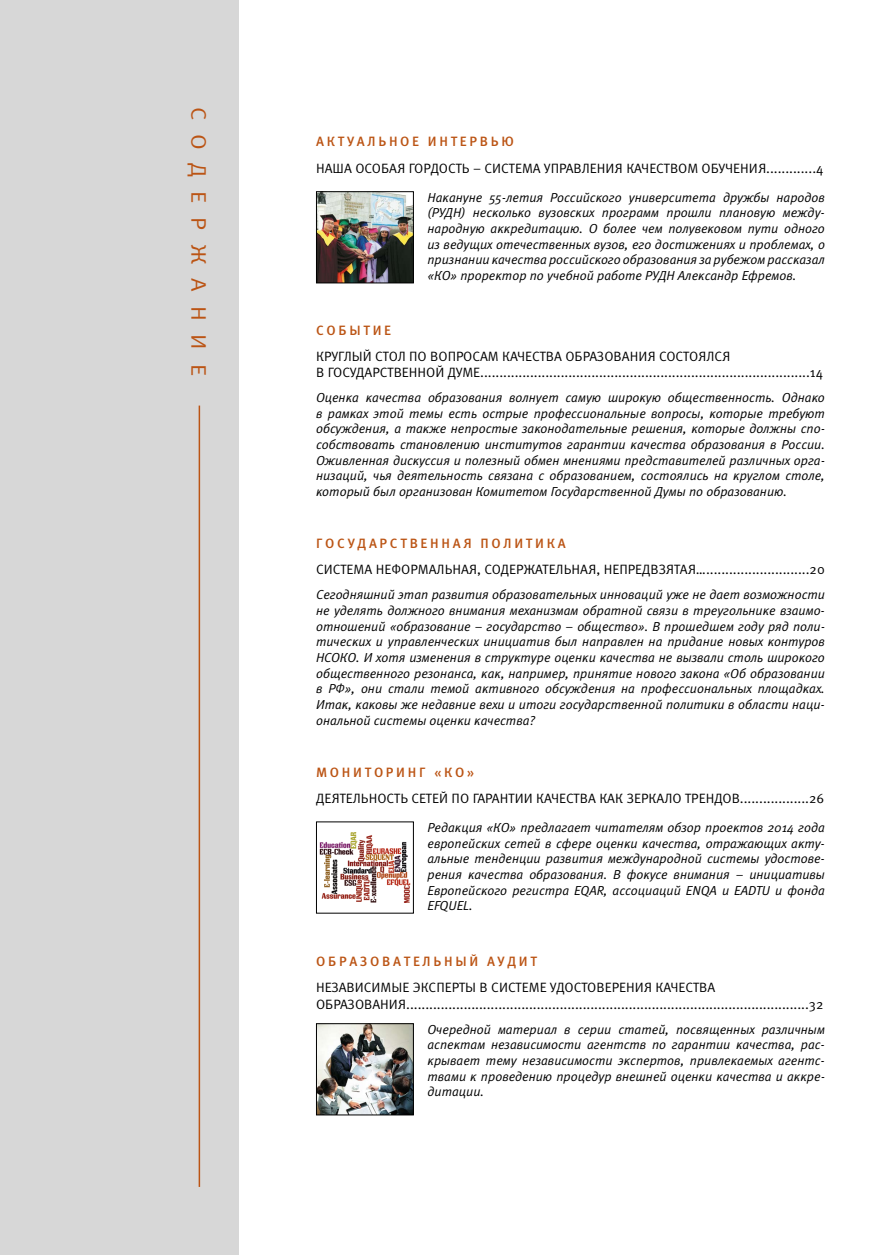
<style>
.page{position:relative;width:893px;height:1255px;background:#fff}
.page>*{position:absolute;margin:0;border:0;box-sizing:border-box;transform-origin:0 0}
.t1{font:21px "Meta Pro";letter-spacing:.6em;color:#bb5414;scale:1.1 1}
.t2{font:13.5px/16.2px "Meta Pro";color:#000}
.t3{font:500 13.5px "Meta Pro";letter-spacing:.2em;color:#bb5414}
.t4{font:italic 13.05px/15.6px "Meta Normal C";color:#000;text-align:justify}
</style>
<div class="page">
<div style="left:0;top:0;width:238px;height:1254px;background:#d7d7d7"></div>
<img style="left:318px;top:193px;width:94px;height:88px">
<div style="left:316px;top:191px;width:98px;height:92px;border:1px solid #000"></div>
<img style="left:319px;top:832px;width:92px;height:70px">
<div style="left:316px;top:821px;width:98px;height:92px;border:1px solid #000"></div>
<img style="left:318px;top:1025px;width:94px;height:88px">
<div style="left:316px;top:1023px;width:98px;height:92px;border:1px solid #000"></div>
<hr style="left:199px;top:405px;width:1px;height:781px;background:#bb5414">
<h1 class="t1" style="left:212px;top:106px;width:246px;rotate:90deg">СОДЕРЖАНИЕ</h1>
<p class="t3" style="left:316px;top:133px;width:199px">АКТУАЛЬНОЕ ИНТЕРВЬЮ</p>
<p class="t2" style="left:316px;top:161px;width:509px">НАША ОСОБАЯ ГОРДОСТЬ – СИСТЕМА УПРАВЛЕНИЯ КАЧЕСТВОМ ОБУЧЕНИЯ.............4</p>
<p class="t4" style="left:427px;top:189px;width:399px;text-align:left">Накануне 55-летия Российского университета дружбы народов (РУДН) несколько вузовских программ прошли плановую между&shy;народную аккредитацию. О более чем полувековом пути одного из ведущих отечественных вузов, его достижениях и проблемах, о признании качества российского образования за рубежом рассказал «КО» проректор по учебной работе РУДН Александр Ефремов.</p>
<p class="t3" style="left:316px;top:322px;width:77px">СОБЫТИЕ</p>
<p class="t2" style="left:316px;top:348px;width:509px">КРУГЛЫЙ СТОЛ ПО ВОПРОСАМ КАЧЕСТВА ОБРАЗОВАНИЯ СОСТОЯЛСЯ<br>В ГОСУДАРСТВЕННОЙ ДУМЕ......................................................................................14</p>
<p class="t4" style="left:316px;top:389px;width:510px">Оценка качества образования волнует самую широкую общественность. Однако в рамках этой темы есть острые профессиональные вопросы, которые требуют обсуждения, а также непростые законодательные решения, которые должны спо&shy;собствовать становлению институтов гарантии качества образования в России.<br>Оживленная дискуссия и полезный обмен мнениями представителей различных орга&shy;низаций, чья деятельность связана с образованием, состоялись на круглом столе, который был организован Комитетом Государственной Думы по образованию.</p>
<p class="t3" style="left:316px;top:534px;width:251px">ГОСУДАРСТВЕННАЯ ПОЛИТИКА</p>
<p class="t2" style="left:316px;top:561px;width:510px">СИСТЕМА НЕФОРМАЛЬНАЯ, СОДЕРЖАТЕЛЬНАЯ, НЕПРЕДВЗЯТАЯ…...........................20</p>
<p class="t4" style="left:316px;top:587px;width:510px">Сегодняшний этап развития образовательных инноваций уже не дает возможности не уделять должного внимания механизмам обратной связи в треугольнике взаимо&shy;отношений «образование – государство – общество». В прошедшем году ряд поли&shy;тических и управленческих инициатив был направлен на придание новых контуров НСОКО. И хотя изменения в структуре оценки качества не вызвали столь широкого общественного резонанса, как, например, принятие нового закона «Об образовании в РФ», они стали темой активного обсуждения на профессиональных площадках.<br>Итак, каковы же недавние вехи и итоги государственной политики в области наци&shy;ональной системы оценки качества?</p>
<p class="t3" style="left:316px;top:763px;width:160px">МОНИТОРИНГ «КО»</p>
<p class="t2" style="left:316px;top:791px;width:510px">ДЕЯТЕЛЬНОСТЬ СЕТЕЙ ПО ГАРАНТИИ КАЧЕСТВА КАК ЗЕРКАЛО ТРЕНДОВ..................26</p>
<p class="t4" style="left:427px;top:819px;width:399px">Редакция «КО» предлагает читателям обзор проектов 2014 года европейских сетей в сфере оценки качества, отражающих акту&shy;альные тенденции развития международной системы удостове&shy;рения качества образования. В фокусе внимания – инициативы Европейского регистра EQAR, ассоциаций ENQA и EADTU и фонда EFQUEL.</p>
<p class="t3" style="left:316px;top:952px;width:222px">ОБРАЗОВАТЕЛЬНЫЙ АУДИТ</p>
<p class="t2" style="left:316px;top:980px;width:509px">НЕЗАВИСИМЫЕ ЭКСПЕРТЫ В СИСТЕМЕ УДОСТОВЕРЕНИЯ КАЧЕСТВА<br>ОБРАЗОВАНИЯ.........................................................................................................32</p>
<p class="t4" style="left:427px;top:1021px;width:399px">Очередной материал в серии статей, посвященных различным аспектам независимости агентств по гарантии качества, рас&shy;крывает тему независимости экспертов, привлекаемых агентс&shy;твами к проведению процедур внешней оценки качества и аккре&shy;дитации.</p>
</div>
